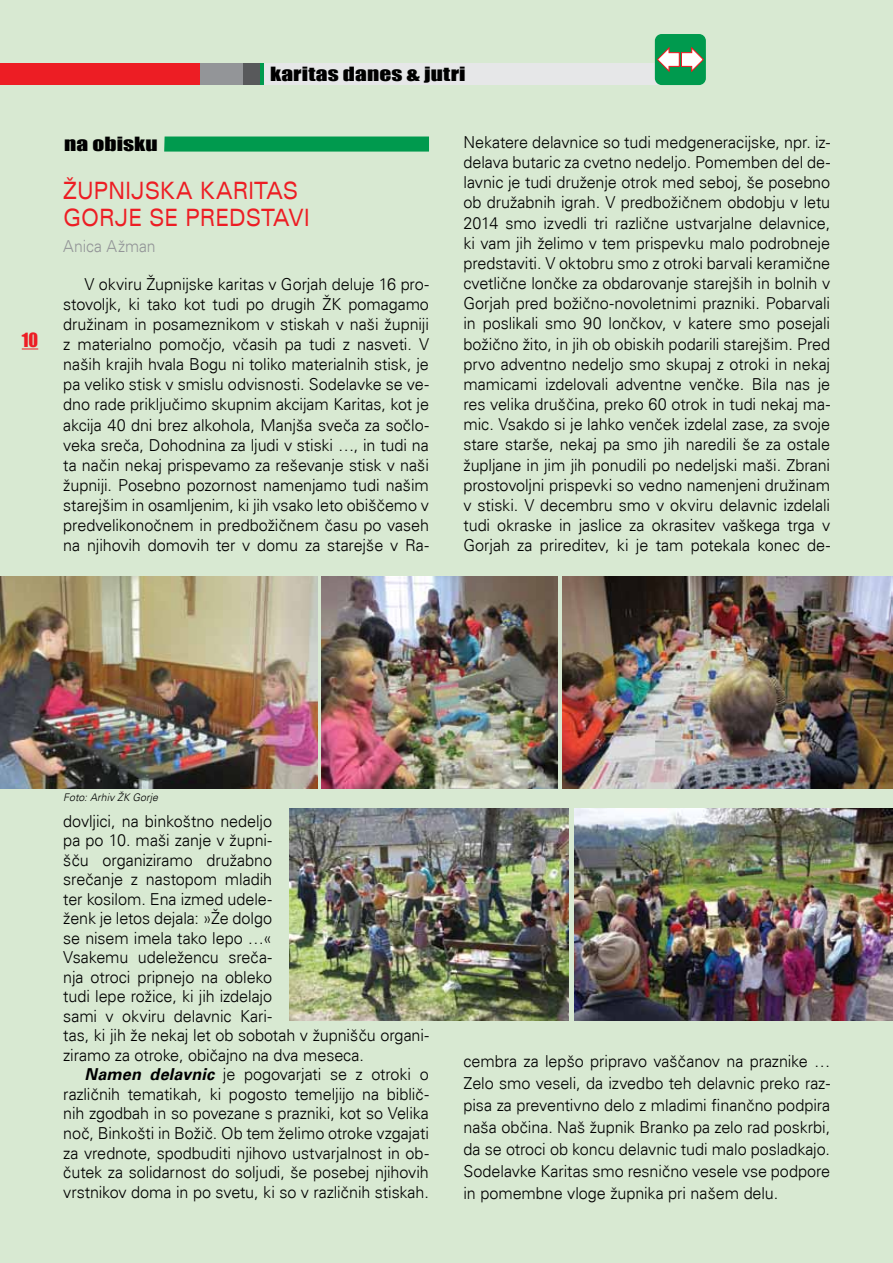
<style>
.page{position:relative;width:893px;height:1263px;background:#d8e9d2}
.page>*{position:absolute;margin:0;border:0;box-sizing:border-box;transform-origin:0 0}
.t1{font:expanded 24px/27.6px "Univers";color:#ed1d24;scale:.78 1}
.t2{font:18px "Impact";letter-spacing:.005em;color:#000;scale:1.3 1}
.t3{font:18px "Impact";color:#ed1d24}
.t4{font:300 16.5px/20.1px "Univers";letter-spacing:-.005em;color:#000;text-align:justify}
.t5{font:300 16.5px "Univers";color:#939598;scale:.96 1}
.t6{font:italic 300 10.5px "Univers";letter-spacing:.005em;color:#000}
.s1{font-weight:700;font-style:italic}
</style>
<div class="page">
<svg style="left:22px;top:348px;width:16px;height:1px"></svg>
<div style="left:0;top:64px;width:668px;height:21px;background:#e6e7e8"></div>
<div style="left:0;top:64px;width:259px;height:21px;background:#58595b"></div>
<div style="left:0;top:64px;width:242px;height:21px;background:#939598"></div>
<div style="left:0;top:64px;width:200px;height:21px;background:#ed1d24"></div>
<div style="left:655px;top:34px;width:51px;height:51px;background:#009a4e;border-radius:7px"></div>
<svg style="left:656px;top:46px;width:48px;height:27px"></svg>
<div style="left:164px;top:136px;width:265px;height:16px;background:#009a4e"></div>
<img style="left:562px;top:576px;width:331px;height:213px">
<img style="left:322px;top:576px;width:235px;height:213px">
<img style="left:574px;top:808px;width:319px;height:213px">
<img style="left:289px;top:808px;width:280px;height:213px">
<img style="left:0;top:576px;width:317px;height:213px">
<p class="t3" style="left:22px;top:326px;width:18px">10</p>
<p class="t2" style="left:270px;top:60px;width:152px">karitas danes &amp; jutri</p>
<p class="t2" style="left:64px;top:130px;width:73px">na obisku</p>
<h1 class="t1" style="left:63px;top:176px;width:317px">ŽUPNIJSKA KARITAS<br>GORJE SE PREDSTAVI</h1>
<p class="t5" style="left:63px;top:237px;width:98px">Anica Ažman</p>
<p class="t4" style="left:63px;top:274px;width:367px;text-indent:21px">V okviru Župnijske karitas v Gorjah deluje 16 pro&shy;stovoljk, ki tako kot tudi po drugih ŽK pomagamo družinam in posameznikom v stiskah v naši župniji z materialno pomočjo, včasih pa tudi z nasveti. V naših krajih hvala Bogu ni toliko materialnih stisk, je pa veliko stisk v smislu odvisnosti. Sodelavke se ve&shy;dno rade priključimo skupnim akcijam Karitas, kot je akcija 40 dni brez alkohola, Manjša sveča za sočlo&shy;veka sreča, Dohodnina za ljudi v stiski …, in tudi na ta način nekaj prispevamo za reševanje stisk v naši župniji. Posebno pozornost namenjamo tudi našim starejšim in osamljenim, ki jih vsako leto obiščemo v predvelikonočnem in predbožičnem času po vaseh na njihovih domovih ter v domu za starejše v Ra-</p>
<p class="t4" style="left:463px;top:132px;width:368px">Nekatere delavnice so tudi medgeneracijske, npr. iz&shy;delava butaric za cvetno nedeljo. Pomemben del de&shy;lavnic je tudi druženje otrok med seboj, še posebno ob družabnih igrah. V predbožičnem obdobju v letu 2014 smo izvedli tri različne ustvarjalne delavnice, ki vam jih želimo v tem prispevku malo podrobneje predstaviti. V oktobru smo z otroki barvali keramične cvetlične lončke za obdarovanje starejših in bolnih v Gorjah pred božično-novoletnimi prazniki. Pobarvali in poslikali smo 90 lončkov, v katere smo posejali božično žito, in jih ob obiskih podarili starejšim. Pred prvo adventno nedeljo smo skupaj z otroki in nekaj mamicami izdelovali adventne venčke. Bila nas je res velika druščina, preko 60 otrok in tudi nekaj ma&shy;mic. Vsakdo si je lahko venček izdelal zase, za svoje stare starše, nekaj pa smo jih naredili še za ostale župljane in jim jih ponudili po nedeljski maši. Zbrani prostovoljni prispevki so vedno namenjeni družinam v stiski. V decembru smo v okviru delavnic izdelali tudi okraske in jaslice za okrasitev vaškega trga v Gorjah za prireditev, ki je tam potekala konec de-</p>
<p class="t6" style="left:63px;top:790px;width:96px">Foto: Arhiv ŽK Gorje</p>
<p class="t4" style="left:63px;top:811px;width:367px;line-height:19.5px;text-align:left">dovljici, na binkoštno nedeljo<br>pa po 10. maši zanje v župni-<br>šču organiziramo družabno<br>srečanje z nastopom mladih<br>ter kosilom. Ena izmed udele-<br>ženk je letos dejala: »Že dolgo<br>se nisem imela tako lepo …«<br>Vsakemu udeležencu sreča-<br>nja otroci pripnejo na obleko<br>tudi lepe rožice, ki jih izdelajo<br>sami v okviru delavnic Kari-<br>tas, ki jih že nekaj let ob sobotah v župnišču organi&shy;ziramo za otroke, običajno na dva meseca.</p>
<p class="t4" style="left:63px;top:1065px;width:367px;line-height:19.5px;text-indent:21px"><span class="s1">Namen delavnic</span> je pogovarjati se z otroki o različnih tematikah, ki pogosto temeljijo na biblič&shy;nih zgodbah in so povezane s prazniki, kot so Velika noč, Binkošti in Božič. Ob tem želimo otroke vzgajati za vrednote, spodbuditi njihovo ustvarjalnost in ob&shy;čutek za solidarnost do soljudi, še posebej njihovih vrstnikov doma in po svetu, ki so v različnih stiskah.</p>
<p class="t4" style="left:463px;top:1050px;width:368px;line-height:22px">cembra za lepšo pripravo vaščanov na praznike … Zelo smo veseli, da izvedbo teh delavnic preko raz&shy;pisa za preventivno delo z mladimi finančno podpira naša občina. Naš župnik Branko pa zelo rad poskrbi, da se otroci ob koncu delavnic tudi malo posladkajo.<br>Sodelavke Karitas smo resnično vesele vse podpore in pomembne vloge župnika pri našem delu.</p>
</div>
